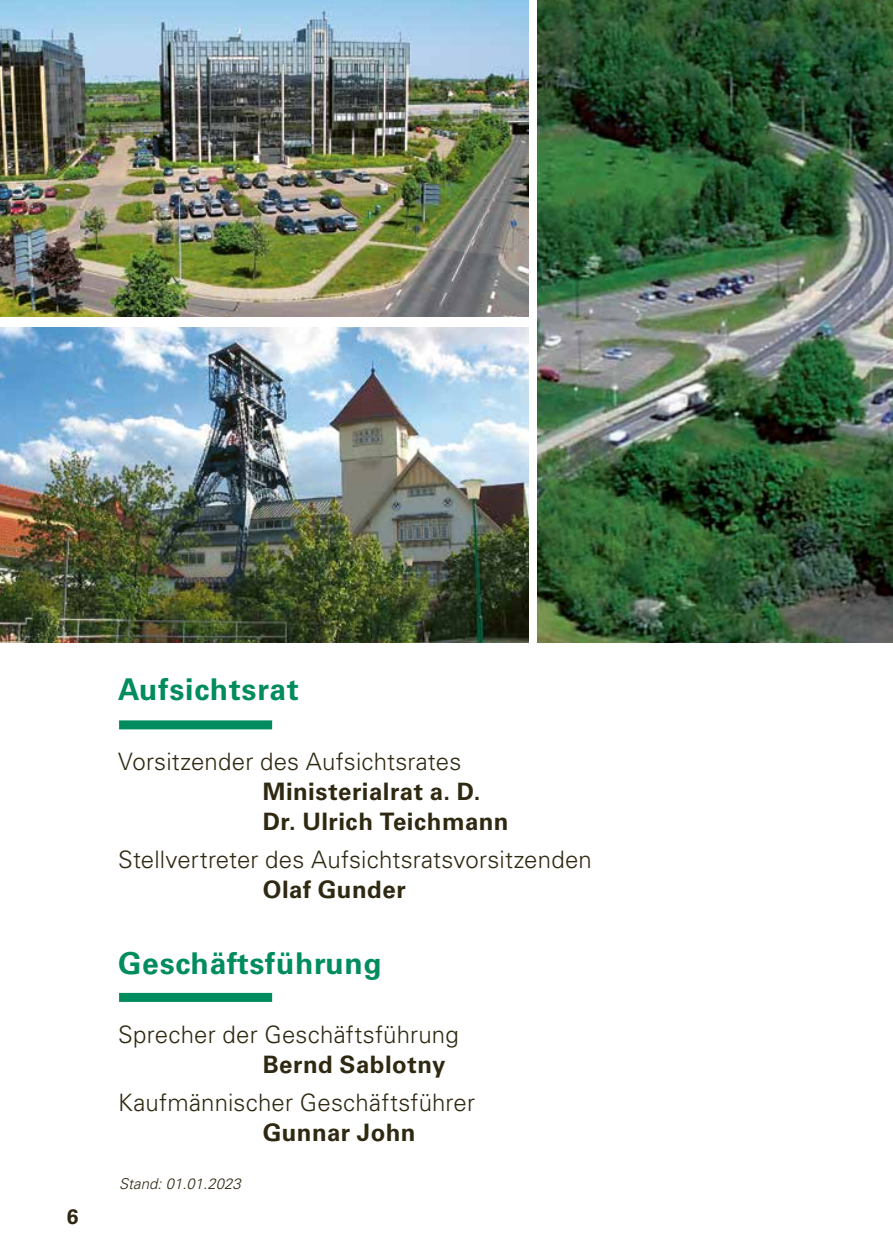
<style>
.page{position:relative;width:893px;height:1259px;background:#fff}
.page>*{position:absolute;margin:0;border:0;box-sizing:border-box;transform-origin:0 0}
.t1{font:700 30px "Univers LT Std";letter-spacing:.025em;color:#008c5f}
.t2{font:300 24px "Univers LT Std";letter-spacing:.01em;color:#2f2912}
.t3{font:700 24px/30px "Univers LT Std";letter-spacing:.02em;color:#2f2912}
.t4{font:700 21px "Univers LT Std";color:#2f2912}
.t5{font:italic 300 15px "Univers LT Std";color:#2f2912}
</style>
<div class="page">
<img style="left:538px;top:0;width:355px;height:642px">
<div style="left:119px;top:720px;width:153px;height:9px;background:#008c5f"></div>
<div style="left:119px;top:993px;width:153px;height:9px;background:#008c5f"></div>
<img style="left:0;top:0;width:529px;height:317px">
<img style="left:0;top:327px;width:529px;height:315px">
<p class="t4" style="left:67px;top:1204px;width:13px">6</p>
<p class="t1" style="left:118px;top:672px;width:182px">Aufsichtsrat</p>
<p class="t2" style="left:118px;top:747px;width:345px">Vorsitzender des Aufsichtsrates</p>
<p class="t3" style="left:263px;top:776px;width:247px">Ministerialrat a. D.<br>Dr. Ulrich Teichmann</p>
<p class="t2" style="left:118px;top:845px;width:475px">Stellvertreter des Aufsichtsratsvorsitzenden</p>
<p class="t3" style="left:263px;top:875px;width:144px">Olaf Gunder</p>
<p class="t1" style="left:118px;top:945px;width:265px">Geschäftsführung</p>
<p class="t2" style="left:118px;top:1019px;width:342px">Sprecher der Geschäftsführung</p>
<p class="t3" style="left:263px;top:1049px;width:184px">Bernd Sablotny</p>
<p class="t2" style="left:118px;top:1088px;width:358px">Kaufmännischer Geschäftsführer</p>
<p class="t3" style="left:263px;top:1118px;width:154px">Gunnar John</p>
<p class="t5" style="left:119px;top:1174px;width:123px">Stand: 01.01.2023</p>
</div>
